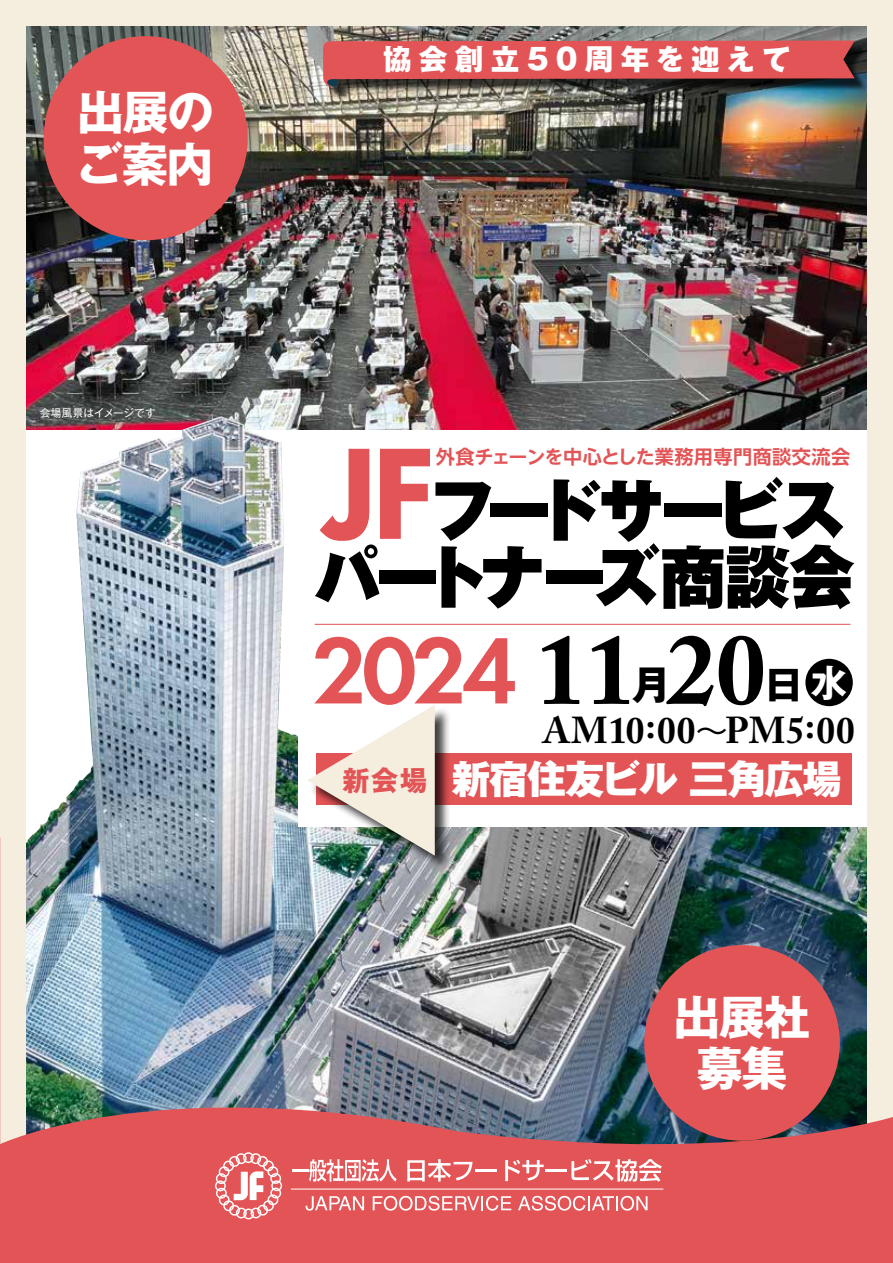
<style>
.page{position:relative;width:893px;height:1263px;background:#fff}
.page>*{position:absolute;margin:0;border:0;box-sizing:border-box;transform-origin:0 0}
.t1{font:800 135px "Futura PT";color:#e35456}
.t2{font:600 97.8px "Futura PT";color:#e35456}
.t3{font:900 68.1px/66.9px "Gothic MB101 Pro";letter-spacing:-.07em;color:#000;text-align:right}
.t4{font:700 46.8px/51px "Gothic MB101 Pro";letter-spacing:-.035em;color:#fff;text-align:center}
.t5{font:700 39.75px "Gothic MB101 Pro";color:#000}
.t6{font:800 39.3px "Gothic MB101 Pro";letter-spacing:-.035em;color:#fff}
.t7{font:700 37.2px "Adobe Caslon Pro";letter-spacing:.03em;color:#000}
.t8{font:800 28.65px "Gothic MB101 Pro";letter-spacing:.255em;color:#fff}
.t9{font:700 27.6px "Gothic MB101 Pro";color:#e35456}
.t10{font:700 19.2px "UD Shin Go NT Pro De";letter-spacing:.025em;color:#e35456}
.t11{font:10.65px "Gothic MB101 Pro";letter-spacing:.015em;color:#fff}
.s1{font-weight:800}
.s2{font-family:"Adobe Caslon Pro";font-weight:700;font-size:99.6px;color:#000}
.s3{font-size:37.05px;color:#fff}
.s4{font-family:"UD Shin Go NT Pro";font-weight:400;font-size:31.95px}
</style>
<div class="page">
<img style="left:26px;top:26px;width:841px;height:388px">
<img style="left:26px;top:414px;width:841px;height:657px">
<div style="left:298px;top:665px;width:569px;height:162px;background:#fff"></div>
<div style="left:0;top:0;width:26px;height:1263px;background:#f5eede"></div>
<div style="left:0;top:0;width:893px;height:26px;background:#f5eede"></div>
<div style="left:867px;top:0;width:26px;height:1263px;background:#f5eede"></div>
<img style="left:0;top:1071px;width:893px;height:192px">
<svg style="left:292px;top:1159px;width:105px;height:23px"></svg>
<svg style="left:407px;top:1159px;width:65px;height:22px"></svg>
<hr style="left:475px;top:1169px;width:21px;height:3px;background:#fff">
<svg style="left:505px;top:1160px;width:39px;height:21px"></svg>
<hr style="left:545px;top:1169px;width:22px;height:3px;background:#fff">
<svg style="left:571px;top:1159px;width:91px;height:23px"></svg>
<svg style="left:306px;top:1196px;width:58px;height:14px"></svg>
<svg style="left:373px;top:1196px;width:138px;height:14px"></svg>
<svg style="left:518px;top:1196px;width:129px;height:14px"></svg>
<hr style="left:291px;top:1188px;width:372px;height:1px;background:#fff">
<svg style="left:215px;top:1152px;width:67px;height:67px"></svg>
<hr style="left:315px;top:624px;width:535px;height:1px;background:#e35456">
<div style="left:316px;top:754px;width:535px;height:51px;background:#e35456"></div>
<div style="left:805px;top:659px;width:48px;height:47px;background:#000;border-radius:50%"></div>
<div style="left:309px;top:706px;width:143px;height:165px;background:#000;opacity:.75"></div>
<img style="left:307px;top:705px;width:128px;height:151px">
<div style="left:644px;top:945px;width:196px;height:196px;background:#e35456;border-radius:50%"></div>
<div style="left:44px;top:36px;width:204px;height:204px;background:#e35456;border-radius:50%"></div>
<div style="left:327px;top:44px;width:540px;height:56px;background:#000;opacity:.75"></div>
<svg style="left:323px;top:41px;width:532px;height:46px"></svg>
<h3 class="t4" style="left:76px;top:81px;width:140px;text-align:left">出展のご案内</h3>
<h3 class="t8" style="left:383px;top:36px;width:409px">協会創立50周年を迎えて</h3>
<p class="t11" style="left:40px;top:404px;width:117px">会場風景はイメージです</p>
<h1 class="t1" style="left:323px;top:409px;width:114px">JF</h1>
<p class="t10" style="left:436px;top:441px;width:416px">外食チェーンを中心とした業務用専門商談交流会</p>
<h3 class="t3" style="left:222px;top:468px;width:634px"><span class="s1">　　　</span>フードサービスパートナーズ商談会</h3>
<h2 class="t2" style="left:313px;top:609px;width:455px">2024 <span class="s2">11 20</span></h2>
<h3 class="t5" style="left:631px;top:652px;width:41px">月</h3>
<h3 class="t5" style="left:764px;top:652px;width:85px">日<span class="s3">水</span></h3>
<h3 class="t7" style="left:543px;top:708px;width:313px">AM10:00<span class="s4">〜</span>PM5:00</h3>
<h3 class="t6" style="left:325px;top:746px;width:518px">　　　 新宿住友ビル 三角広場</h3>
<h3 class="t9" style="left:342px;top:757px;width:87px">新会場</h3>
<h3 class="t4" style="left:674px;top:986px;width:138px">出展社募集</h3>
</div>
